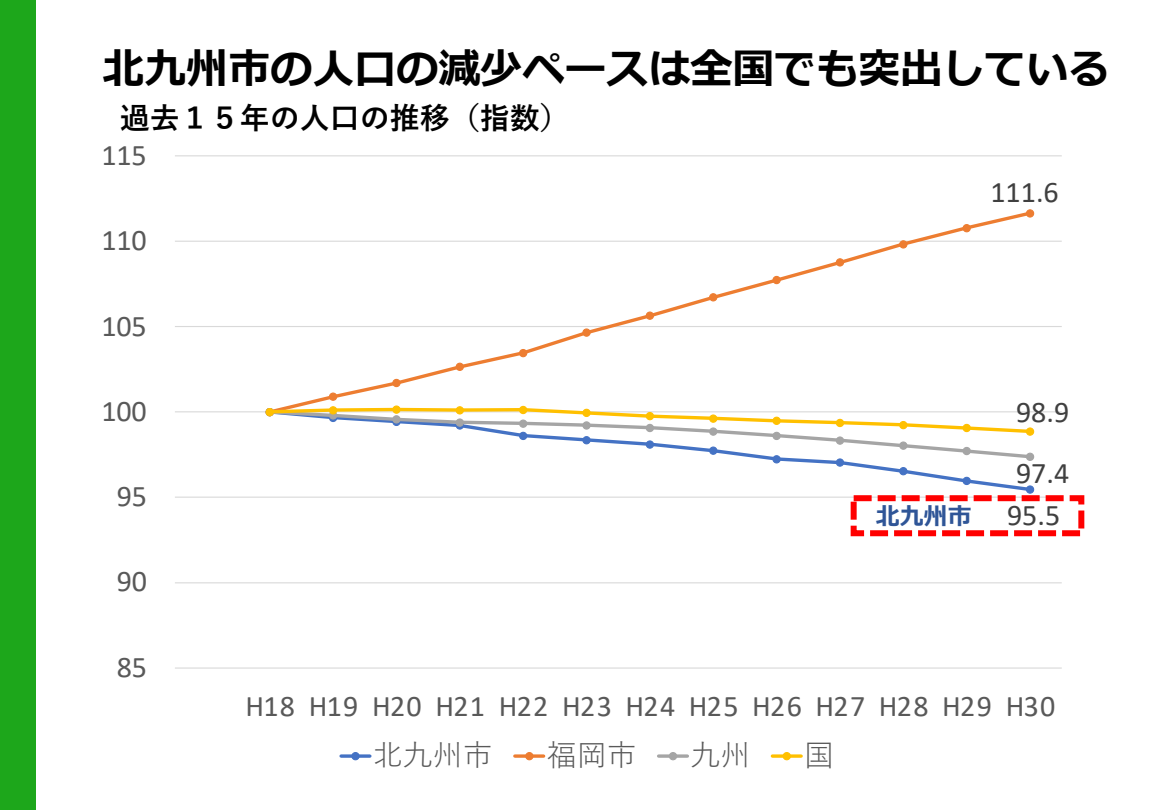
<style>
.page{position:relative;width:1170px;height:810px;background:#fff}
.page>*{position:absolute;margin:0;border:0;box-sizing:border-box;transform-origin:0 0}
.t1{font:700 42px "Meiryo";color:#000}
.t2{font:36px "Yu Gothic";color:#595959}
.t3{font:30px "Calibri";color:#595959}
.t4{font:30px "Calibri";color:#404040}
.t5{font:700 30px "Yu Gothic";color:#000}
.t6{font:30px "Yu Gothic";color:#595959}
.t7{font:700 24px "Meiryo";color:#2f5597}
</style>
<div class="page">
<hr style="left:175px;top:582px;width:887px;height:1px;background:#d9d9d9">
<hr style="left:175px;top:497px;width:887px;height:1px;background:#d9d9d9">
<hr style="left:175px;top:411px;width:887px;height:1px;background:#d9d9d9">
<hr style="left:175px;top:326px;width:887px;height:1px;background:#d9d9d9">
<hr style="left:175px;top:241px;width:887px;height:1px;background:#d9d9d9">
<hr style="left:175px;top:155px;width:887px;height:1px;background:#d9d9d9">
<hr style="left:175px;top:667px;width:887px;height:2px;background:#d9d9d9">
<svg style="left:773px;top:460px;width:261px;height:33px"></svg>
<div style="left:773px;top:456px;width:7px;height:7px;background:#4472c4;border-radius:50%"></div>
<div style="left:772px;top:455px;width:9px;height:8px;border:1px solid #4472c4;border-radius:50%"></div>
<div style="left:836px;top:459px;width:8px;height:7px;background:#4472c4;border-radius:50%"></div>
<div style="left:836px;top:458px;width:8px;height:9px;border:1px solid #4472c4;border-radius:50%"></div>
<div style="left:900px;top:468px;width:7px;height:7px;background:#4472c4;border-radius:50%"></div>
<div style="left:899px;top:467px;width:8px;height:8px;border:1px solid #4472c4;border-radius:50%"></div>
<div style="left:963px;top:477px;width:7px;height:8px;background:#4472c4;border-radius:50%"></div>
<div style="left:963px;top:477px;width:8px;height:8px;border:1px solid #4472c4;border-radius:50%"></div>
<div style="left:1026px;top:486px;width:8px;height:7px;background:#4472c4;border-radius:50%"></div>
<div style="left:1026px;top:485px;width:8px;height:9px;border:1px solid #4472c4;border-radius:50%"></div>
<svg style="left:266px;top:210px;width:768px;height:196px"></svg>
<div style="left:329px;top:393px;width:8px;height:7px;background:#ed7d31;border-radius:50%"></div>
<div style="left:329px;top:393px;width:8px;height:8px;border:1px solid #ed7d31;border-radius:50%"></div>
<div style="left:393px;top:379px;width:7px;height:8px;background:#ed7d31;border-radius:50%"></div>
<div style="left:392px;top:379px;width:9px;height:8px;border:1px solid #ed7d31;border-radius:50%"></div>
<div style="left:456px;top:363px;width:7px;height:7px;background:#ed7d31;border-radius:50%"></div>
<div style="left:456px;top:363px;width:8px;height:8px;border:1px solid #ed7d31;border-radius:50%"></div>
<div style="left:520px;top:350px;width:7px;height:7px;background:#ed7d31;border-radius:50%"></div>
<div style="left:519px;top:349px;width:8px;height:8px;border:1px solid #ed7d31;border-radius:50%"></div>
<div style="left:583px;top:329px;width:7px;height:7px;background:#ed7d31;border-radius:50%"></div>
<div style="left:582px;top:328px;width:9px;height:9px;border:1px solid #ed7d31;border-radius:50%"></div>
<div style="left:646px;top:312px;width:7px;height:7px;background:#ed7d31;border-radius:50%"></div>
<div style="left:646px;top:312px;width:8px;height:8px;border:1px solid #ed7d31;border-radius:50%"></div>
<div style="left:710px;top:294px;width:7px;height:7px;background:#ed7d31;border-radius:50%"></div>
<div style="left:709px;top:293px;width:8px;height:8px;border:1px solid #ed7d31;border-radius:50%"></div>
<div style="left:773px;top:276px;width:7px;height:8px;background:#ed7d31;border-radius:50%"></div>
<div style="left:772px;top:276px;width:9px;height:8px;border:1px solid #ed7d31;border-radius:50%"></div>
<div style="left:836px;top:259px;width:8px;height:7px;background:#ed7d31;border-radius:50%"></div>
<div style="left:836px;top:258px;width:8px;height:9px;border:1px solid #ed7d31;border-radius:50%"></div>
<div style="left:900px;top:241px;width:7px;height:7px;background:#ed7d31;border-radius:50%"></div>
<div style="left:899px;top:240px;width:8px;height:9px;border:1px solid #ed7d31;border-radius:50%"></div>
<div style="left:963px;top:225px;width:7px;height:7px;background:#ed7d31;border-radius:50%"></div>
<div style="left:963px;top:224px;width:8px;height:8px;border:1px solid #ed7d31;border-radius:50%"></div>
<div style="left:1026px;top:210px;width:8px;height:7px;background:#ed7d31;border-radius:50%"></div>
<div style="left:1026px;top:209px;width:8px;height:9px;border:1px solid #ed7d31;border-radius:50%"></div>
<svg style="left:509px;top:435px;width:525px;height:25px"></svg>
<div style="left:709px;top:427px;width:8px;height:9px;border:1px solid #a5a5a5;border-radius:50%"></div>
<div style="left:773px;top:432px;width:7px;height:8px;background:#a5a5a5;border-radius:50%"></div>
<div style="left:772px;top:432px;width:9px;height:8px;border:1px solid #a5a5a5;border-radius:50%"></div>
<div style="left:836px;top:437px;width:8px;height:7px;background:#a5a5a5;border-radius:50%"></div>
<div style="left:836px;top:436px;width:8px;height:9px;border:1px solid #a5a5a5;border-radius:50%"></div>
<div style="left:900px;top:442px;width:7px;height:7px;background:#a5a5a5;border-radius:50%"></div>
<div style="left:899px;top:441px;width:8px;height:9px;border:1px solid #a5a5a5;border-radius:50%"></div>
<div style="left:963px;top:447px;width:7px;height:8px;background:#a5a5a5;border-radius:50%"></div>
<div style="left:963px;top:447px;width:8px;height:8px;border:1px solid #a5a5a5;border-radius:50%"></div>
<div style="left:1026px;top:453px;width:8px;height:7px;background:#a5a5a5;border-radius:50%"></div>
<div style="left:1026px;top:453px;width:8px;height:8px;border:1px solid #a5a5a5;border-radius:50%"></div>
<svg style="left:266px;top:406px;width:768px;height:29px"></svg>
<div style="left:266px;top:409px;width:7px;height:7px;background:#ffc000;border-radius:50%"></div>
<div style="left:266px;top:408px;width:8px;height:8px;border:1px solid #ffc000;border-radius:50%"></div>
<div style="left:329px;top:407px;width:8px;height:7px;background:#ffc000;border-radius:50%"></div>
<div style="left:329px;top:406px;width:8px;height:9px;border:1px solid #ffc000;border-radius:50%"></div>
<div style="left:393px;top:406px;width:7px;height:7px;background:#ffc000;border-radius:50%"></div>
<div style="left:392px;top:405px;width:9px;height:9px;border:1px solid #ffc000;border-radius:50%"></div>
<div style="left:456px;top:407px;width:7px;height:7px;background:#ffc000;border-radius:50%"></div>
<div style="left:456px;top:406px;width:8px;height:9px;border:1px solid #ffc000;border-radius:50%"></div>
<div style="left:520px;top:406px;width:7px;height:8px;background:#ffc000;border-radius:50%"></div>
<div style="left:519px;top:406px;width:8px;height:8px;border:1px solid #ffc000;border-radius:50%"></div>
<div style="left:583px;top:409px;width:7px;height:7px;background:#ffc000;border-radius:50%"></div>
<div style="left:582px;top:409px;width:9px;height:8px;border:1px solid #ffc000;border-radius:50%"></div>
<div style="left:646px;top:413px;width:7px;height:7px;background:#ffc000;border-radius:50%"></div>
<div style="left:646px;top:412px;width:8px;height:8px;border:1px solid #ffc000;border-radius:50%"></div>
<div style="left:710px;top:415px;width:7px;height:7px;background:#ffc000;border-radius:50%"></div>
<div style="left:709px;top:414px;width:8px;height:9px;border:1px solid #ffc000;border-radius:50%"></div>
<div style="left:773px;top:417px;width:7px;height:7px;background:#ffc000;border-radius:50%"></div>
<div style="left:772px;top:417px;width:9px;height:8px;border:1px solid #ffc000;border-radius:50%"></div>
<div style="left:836px;top:419px;width:8px;height:8px;background:#ffc000;border-radius:50%"></div>
<div style="left:836px;top:419px;width:8px;height:8px;border:1px solid #ffc000;border-radius:50%"></div>
<div style="left:900px;top:422px;width:7px;height:7px;background:#ffc000;border-radius:50%"></div>
<div style="left:899px;top:421px;width:8px;height:8px;border:1px solid #ffc000;border-radius:50%"></div>
<div style="left:963px;top:424px;width:7px;height:8px;background:#ffc000;border-radius:50%"></div>
<div style="left:963px;top:424px;width:8px;height:8px;border:1px solid #ffc000;border-radius:50%"></div>
<div style="left:1026px;top:428px;width:8px;height:7px;background:#ffc000;border-radius:50%"></div>
<div style="left:1026px;top:427px;width:8px;height:9px;border:1px solid #ffc000;border-radius:50%"></div>
<svg style="left:341px;top:754px;width:29px;height:4px"></svg>
<div style="left:352px;top:753px;width:7px;height:7px;background:#4472c4;border-radius:50%"></div>
<div style="left:351px;top:752px;width:9px;height:8px;border:1px solid #4472c4;border-radius:50%"></div>
<svg style="left:515px;top:754px;width:29px;height:4px"></svg>
<div style="left:526px;top:753px;width:7px;height:7px;background:#ed7d31;border-radius:50%"></div>
<div style="left:525px;top:752px;width:9px;height:8px;border:1px solid #ed7d31;border-radius:50%"></div>
<svg style="left:659px;top:754px;width:28px;height:4px"></svg>
<div style="left:669px;top:753px;width:8px;height:7px;background:#a5a5a5;border-radius:50%"></div>
<div style="left:669px;top:752px;width:8px;height:8px;border:1px solid #a5a5a5;border-radius:50%"></div>
<svg style="left:772px;top:754px;width:29px;height:4px"></svg>
<div style="left:783px;top:753px;width:7px;height:7px;background:#ffc000;border-radius:50%"></div>
<div style="left:783px;top:752px;width:8px;height:8px;border:1px solid #ffc000;border-radius:50%"></div>
<div style="left:0;top:0;width:35px;height:810px;background:#1da71b"></div>
<div style="left:851px;top:495px;width:233px;height:41px;border:6px dashed #f00"></div>
<h1 class="t1" style="left:103px;top:39px;width:1010px">!"#$%&amp;'%()*+,-./01234567</h1>
<p class="t5" style="left:120px;top:101px;width:451px">!"#$%&amp;'(&amp;)*+,-.</p>
<p class="t2" style="left:531px;top:63px;width:109px">!"#</p>
<p class="t3" style="left:101px;top:134px;width:47px">$$"</p>
<p class="t3" style="left:101px;top:219px;width:47px">$$)</p>
<p class="t3" style="left:101px;top:305px;width:47px">$)"</p>
<p class="t3" style="left:101px;top:390px;width:47px">$))</p>
<p class="t3" style="left:117px;top:475px;width:32px">!"</p>
<p class="t3" style="left:117px;top:561px;width:32px">!)</p>
<p class="t3" style="left:117px;top:646px;width:32px">("</p>
<p class="t4" style="left:990px;top:171px;width:70px">$$$#%</p>
<p class="t4" style="left:1016px;top:391px;width:55px">!(#!</p>
<p class="t7" style="left:876px;top:499px;width:97px">!"#$</p>
<p class="t4" style="left:1016px;top:453px;width:55px">!&amp;#'</p>
<p class="t4" style="left:1007px;top:494px;width:55px">!"#"</p>
<p class="t3" style="left:245px;top:685px;width:812px">*$( *$! *+) *+$ *++ *+, *+' *+" *+% *+&amp; *+( *+! *,)</p>
<p class="t6" style="left:373px;top:727px;width:121px">!"#$</p>
<p class="t6" style="left:547px;top:727px;width:91px">%&amp;$</p>
<p class="t6" style="left:690px;top:727px;width:61px">"#</p>
<p class="t6" style="left:804px;top:727px;width:31px">'</p>
</div>
